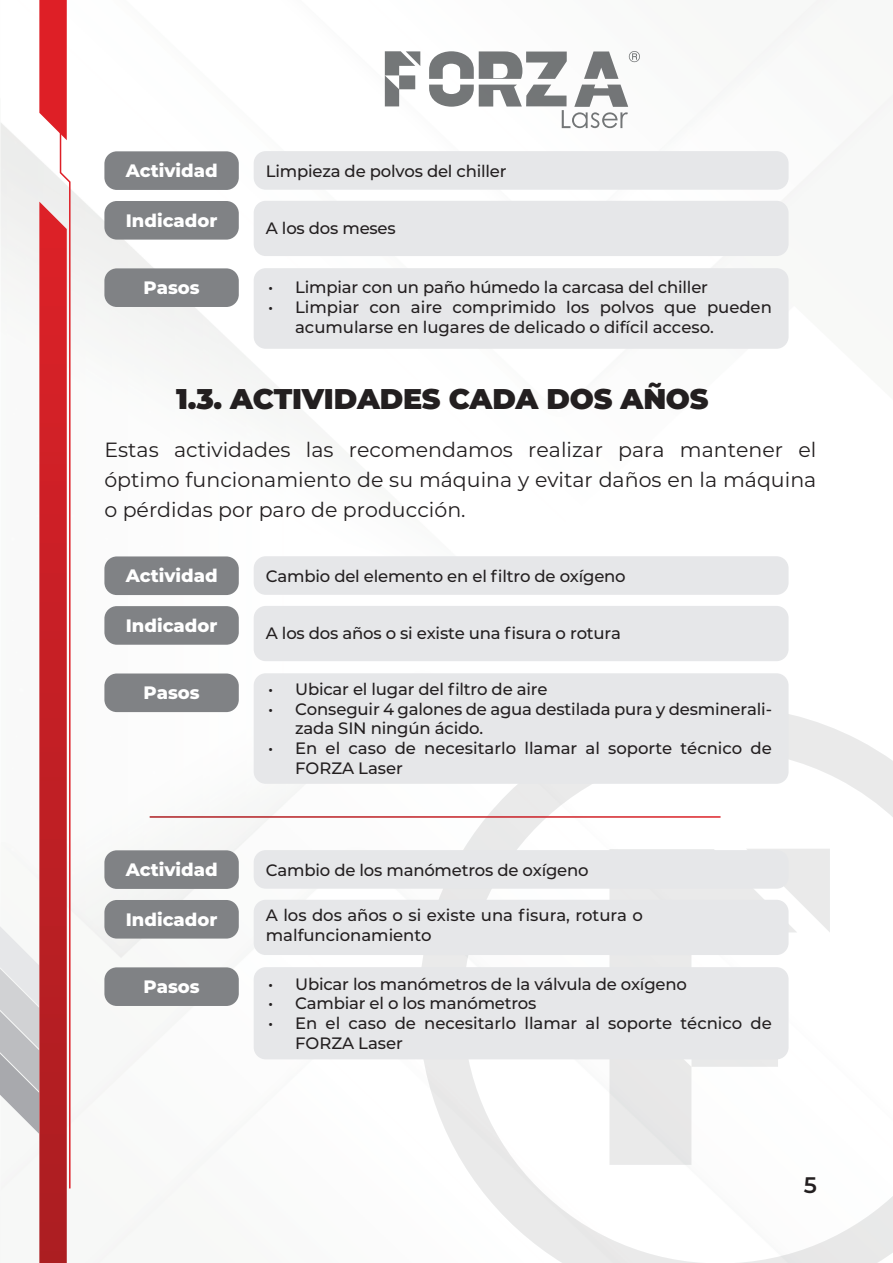
<style>
.page{position:relative;width:893px;height:1263px;background:#fff}
.page>*{position:absolute;margin:0;border:0;box-sizing:border-box;transform-origin:0 0}
.t1{font:900 28.5px "Montserrat";letter-spacing:-.01em;color:#231f20}
.t2{font:600 22.5px "Montserrat";color:#231f20}
.t3{font:20.55px/30px "Montserrat";color:#231f20;text-align:justify}
.t4{font:800 18px "Montserrat";color:#fff}
.t5{font:500 16.5px/19.8px "Montserrat";letter-spacing:-.01em;color:#231f20}
</style>
<div class="page">
<svg style="left:419px;top:714px;width:474px;height:549px"></svg>
<svg style="left:609px;top:849px;width:188px;height:316px"></svg>
<svg style="left:746px;top:849px;width:84px;height:84px"></svg>
<svg style="left:385px;top:51px;width:35px;height:55px"></svg>
<svg style="left:429px;top:51px;width:138px;height:28px"></svg>
<svg style="left:429px;top:85px;width:199px;height:43px"></svg>
<svg style="left:584px;top:51px;width:34px;height:28px"></svg>
<svg style="left:629px;top:51px;width:11px;height:11px"></svg>
<svg style="left:0;top:0;width:70px;height:1263px"></svg>
<div style="left:104px;top:151px;width:135px;height:39px;background:#808285;border-radius:12px"></div>
<div style="left:254px;top:151px;width:535px;height:39px;background:#e6e7e9;border-radius:12px"></div>
<div style="left:104px;top:201px;width:135px;height:39px;background:#808285;border-radius:12px"></div>
<div style="left:254px;top:201px;width:535px;height:55px;background:#e6e7e9;border-radius:12px"></div>
<div style="left:104px;top:268px;width:135px;height:39px;background:#808285;border-radius:12px"></div>
<div style="left:254px;top:268px;width:535px;height:81px;background:#e6e7e9;border-radius:12px"></div>
<div style="left:104px;top:556px;width:135px;height:39px;background:#808285;border-radius:12px"></div>
<div style="left:254px;top:556px;width:535px;height:39px;background:#e6e7e9;border-radius:12px"></div>
<div style="left:104px;top:606px;width:135px;height:39px;background:#808285;border-radius:12px"></div>
<div style="left:254px;top:606px;width:535px;height:55px;background:#e6e7e9;border-radius:12px"></div>
<div style="left:104px;top:673px;width:135px;height:39px;background:#808285;border-radius:12px"></div>
<div style="left:254px;top:673px;width:535px;height:111px;background:#e6e7e9;border-radius:12px"></div>
<div style="left:104px;top:850px;width:135px;height:39px;background:#808285;border-radius:12px"></div>
<div style="left:254px;top:850px;width:535px;height:39px;background:#e6e7e9;border-radius:12px"></div>
<div style="left:104px;top:900px;width:135px;height:38px;background:#808285;border-radius:12px"></div>
<div style="left:254px;top:900px;width:535px;height:55px;background:#e6e7e9;border-radius:12px"></div>
<div style="left:104px;top:967px;width:135px;height:39px;background:#808285;border-radius:12px"></div>
<div style="left:254px;top:967px;width:535px;height:92px;background:#e6e7e9;border-radius:12px"></div>
<hr style="left:150px;top:816px;width:571px;height:2px;background:#fff">
<p class="t4" style="left:126px;top:158px;width:93px">Actividad</p>
<p class="t5" style="left:266px;top:160px;width:242px">Limpieza de polvos del chiller</p>
<p class="t4" style="left:126px;top:207px;width:93px">Indicador</p>
<p class="t5" style="left:266px;top:218px;width:131px">A los dos meses</p>
<p class="t4" style="left:143px;top:275px;width:58px">Pasos</p>
<p class="t5" style="left:268px;top:276px;width:441px">• Limpiar con un paño húmedo la carcasa del chiller</p>
<p class="t5" style="left:295px;top:296px;width:478px;text-indent:-27px">• Limpiar con aire comprimido los polvos que pueden acumularse en lugares de delicado o difícil acceso.</p>
<h1 class="t1" style="left:176px;top:377px;width:534px">1.3. ACTIVIDADES CADA DOS AÑOS</h1>
<p class="t3" style="left:104px;top:434px;width:713px">Estas actividades las recomendamos realizar para mantener el óptimo funcionamiento de su máquina y evitar daños en la máquina o pérdidas por paro de producción.</p>
<p class="t4" style="left:126px;top:563px;width:93px">Actividad</p>
<p class="t5" style="left:266px;top:565px;width:361px">Cambio del elemento en el filtro de oxígeno</p>
<p class="t4" style="left:126px;top:612px;width:93px">Indicador</p>
<p class="t5" style="left:266px;top:623px;width:357px">A los dos años o si existe una fisura o rotura</p>
<p class="t4" style="left:143px;top:680px;width:58px">Pasos</p>
<p class="t5" style="left:268px;top:678px;width:281px">• Ubicar el lugar del filtro de aire</p>
<p class="t5" style="left:295px;top:698px;width:478px;text-indent:-27px">• Conseguir 4 galones de agua destilada pura y desminerali&shy;zada SIN ningún ácido.</p>
<p class="t5" style="left:295px;top:738px;width:478px;text-indent:-27px">• En el caso de necesitarlo llamar al soporte técnico de<br>FORZA Laser</p>
<p class="t4" style="left:126px;top:857px;width:93px">Actividad</p>
<p class="t5" style="left:266px;top:859px;width:324px">Cambio de los manómetros de oxígeno</p>
<p class="t4" style="left:126px;top:906px;width:93px">Indicador</p>
<p class="t5" style="left:266px;top:905px;width:379px">A los dos años o si existe una fisura, rotura o malfuncionamiento</p>
<p class="t4" style="left:143px;top:974px;width:58px">Pasos</p>
<p class="t5" style="left:268px;top:973px;width:420px">• Ubicar los manómetros de la válvula de oxígeno</p>
<p class="t5" style="left:268px;top:993px;width:270px">• Cambiar el o los manómetros</p>
<p class="t5" style="left:295px;top:1013px;width:478px;text-indent:-27px">• En el caso de necesitarlo llamar al soporte técnico de<br>FORZA Laser</p>
<h2 class="t2" style="left:804px;top:1168px;width:15px">5</h2>
</div>
